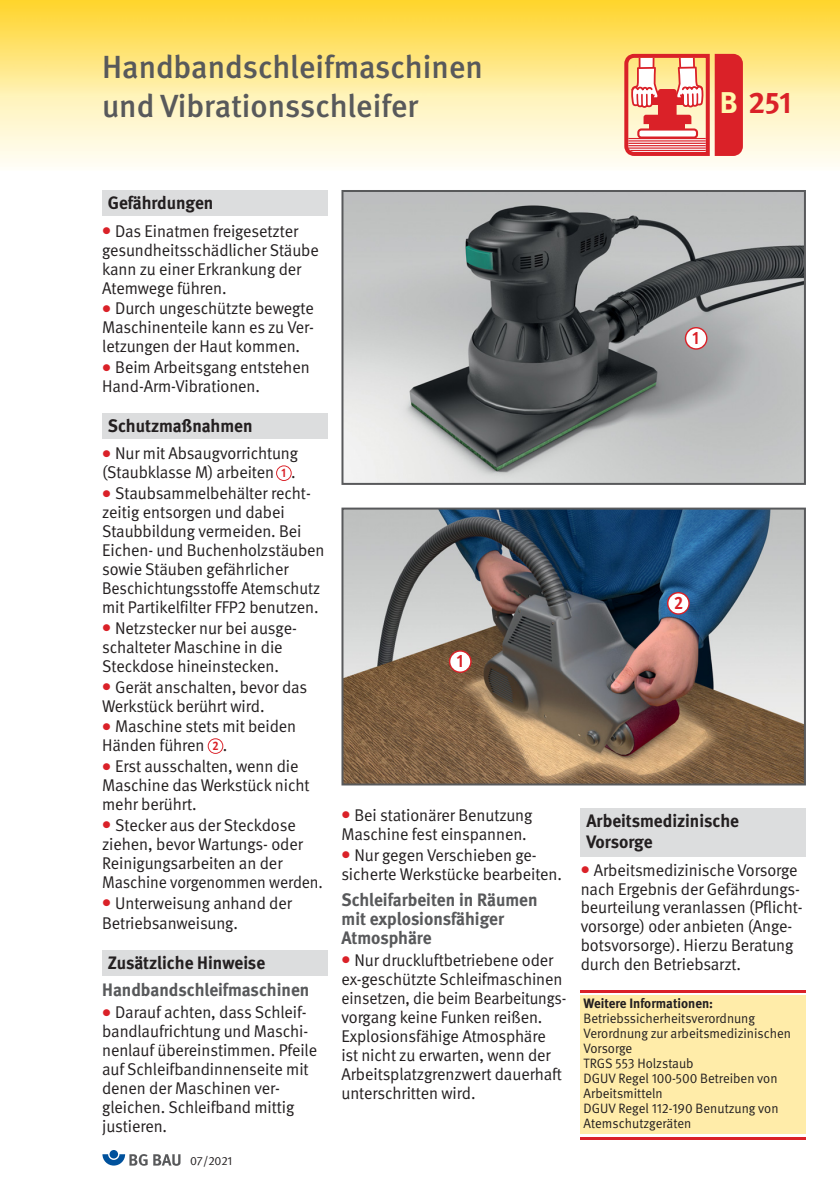
<style>
.page{position:relative;width:840px;height:1191px;background:#fff}
.page>*{position:absolute;margin:0;border:0;box-sizing:border-box;transform-origin:0 0}
.t1{font:500 32px/39px "DGUV Meta";color:#58595b}
.t2{font:700 30px "DGUV Meta";color:#da2128}
.t3{font:700 18px/19px "DGUV Meta";color:#58595b}
.t4{font:700 18px/21px "DGUV Meta";color:#231f20}
.t5{font:700 18px "DGUV Meta";color:#da2128;scale:.9 1}
.t6{font:17px/19px "DGUV Meta";letter-spacing:-.005em;color:#231f20}
.t7{font:13.6px/15px "DGUV Meta";color:#231f20}
.t8{font:700 13.6px "DGUV Meta";color:#231f20}
.t9{font:700 12.4px "DGUV Meta";color:#da2128;scale:.9 1}
.t10{font:12px "DGUV Meta";letter-spacing:-.005em;color:#231f20}
.s1{color:#fff9ae}
.s2{color:#da2128}
</style>
<div class="page">
<svg style="left:0;top:96px;width:839px;height:70px;background:#fef7d7"></svg>
<img style="left:0;top:0;width:839px;height:96px">
<svg style="left:624px;top:39px;width:80px;height:117px"></svg>
<div style="left:714px;top:54px;width:28px;height:102px;background:#da2128"></div>
<div style="left:102px;top:190px;width:225px;height:25px;background:#dcddde"></div>
<div style="left:102px;top:413px;width:225px;height:25px;background:#dcddde"></div>
<div style="left:109px;top:1150px;width:9px;height:8px;background:#00519c;border-radius:50%"></div>
<svg style="left:102px;top:1154px;width:45px;height:11px"></svg>
<svg style="left:153px;top:1154px;width:27px;height:11px"></svg>
<img style="left:344px;top:193px;width:458px;height:289px">
<div style="left:341px;top:190px;width:464px;height:295px;border:2px solid #58595b"></div>
<img style="left:344px;top:510px;width:458px;height:272px">
<div style="left:341px;top:507px;width:464px;height:278px;border:2px solid #58595b"></div>
<svg style="left:684px;top:327px;width:23px;height:23px"></svg>
<div style="left:685px;top:328px;width:20px;height:20px;background:#fff;border-radius:50%"></div>
<svg style="left:448px;top:650px;width:23px;height:23px"></svg>
<div style="left:450px;top:651px;width:20px;height:20px;background:#fff;border-radius:50%"></div>
<svg style="left:666px;top:592px;width:23px;height:22px"></svg>
<div style="left:668px;top:593px;width:20px;height:20px;background:#fff;border-radius:50%"></div>
<div style="left:580px;top:995px;width:225px;height:139px;background:#ffeca9"></div>
<hr style="left:580px;top:989px;width:225px;height:3px;background:#da2128">
<hr style="left:580px;top:1137px;width:225px;height:3px;background:#da2128">
<div style="left:580px;top:808px;width:225px;height:48px;background:#dcddde"></div>
<div style="left:102px;top:950px;width:225px;height:26px;background:#dcddde"></div>
<svg style="left:276px;top:465px;width:15px;height:16px"></svg>
<div style="left:277px;top:466px;width:13px;height:14px;background:#fff;border-radius:50%"></div>
<svg style="left:207px;top:738px;width:16px;height:16px"></svg>
<div style="left:208px;top:739px;width:14px;height:14px;background:#fff;border-radius:50%"></div>
<h1 class="t1" style="left:102px;top:47px;width:382px">Handbandschleifmaschinen und Vibrationsschleifer</h1>
<h2 class="t2" style="left:719px;top:91px;width:73px"><span class="s1">B</span> 251</h2>
<p class="t4" style="left:108px;top:194px;width:107px">Gefährdungen</p>
<p class="t6" style="left:102px;top:223px;width:218px"><span class="s2">●</span> Das Einatmen freigesetzter gesundheitsschädlicher Stäube kann zu einer Erkrankung der<br>Atemwege führen.</p>
<p class="t6" style="left:102px;top:300px;width:213px;text-align:justify"><span class="s2">●</span> Durch ungeschützte bewegte Maschinen teile kann es zu Ver&shy;letzungen der Haut kommen.</p>
<p class="t6" style="left:102px;top:359px;width:209px"><span class="s2">●</span> Beim Arbeitsgang entstehen<br>Hand-Arm-Vibrationen.</p>
<p class="t4" style="left:108px;top:416px;width:146px">Schutzmaßnahmen</p>
<p class="t6" style="left:102px;top:445px;width:197px"><span class="s2">●</span> Nur mit Absaugvorrichtung (Staubklasse M) arbeiten .</p>
<p class="t6" style="left:102px;top:485px;width:224px"><span class="s2">●</span> Staubsammelbehälter recht&shy;zeitig entsorgen und dabei<br>Staubbildung vermeiden. Bei<br>Eichen- und Buchenholzstäuben sowie Stäuben gefährlicher<br>Beschichtungsstoffe Atemschutz mit Partikelfilter FFP2 benutzen.</p>
<p class="t6" style="left:102px;top:620px;width:196px"><span class="s2">●</span> Netzstecker nur bei ausge&shy;schalteter Maschine in die<br>Steck dose hineinstecken.</p>
<p class="t6" style="left:102px;top:678px;width:206px"><span class="s2">●</span> Gerät anschalten, bevor das<br>Werkstück berührt wird.</p>
<p class="t6" style="left:102px;top:718px;width:195px"><span class="s2">●</span> Maschine stets mit beiden<br>Händen führen .</p>
<p class="t6" style="left:102px;top:758px;width:209px"><span class="s2">●</span> Erst ausschalten, wenn die<br>Maschine das Werkstück nicht mehr berührt.</p>
<p class="t6" style="left:102px;top:816px;width:222px"><span class="s2">●</span> Stecker aus der Steckdose ziehen, bevor Wartungs- oder<br>Reinigungsarbeiten an der<br>Maschine vorgenommen werden.</p>
<p class="t6" style="left:102px;top:893px;width:191px;line-height:20.8px"><span class="s2">●</span> Unterweisung anhand der<br>Betriebsanweisung.</p>
<p class="t4" style="left:108px;top:953px;width:159px">Zusätzliche Hinweise</p>
<p class="t3" style="left:102px;top:982px;width:209px">Handbandschleifmaschinen</p>
<p class="t6" style="left:102px;top:1004px;width:216px"><span class="s2">●</span> Darauf achten, dass Schleif&shy;bandlaufrichtung und Maschi&shy;nenlauf übereinstimmen. Pfeile auf Schleifbandinnenseite mit denen der Maschinen ver - gleichen. Schleifband mittig justieren.</p>
<p class="t9" style="left:281px;top:468px;width:7px">1</p>
<p class="t9" style="left:212px;top:741px;width:8px">2</p>
<p class="t10" style="left:190px;top:1156px;width:44px">07/2021</p>
<p class="t5" style="left:692px;top:331px;width:9px">1</p>
<p class="t5" style="left:456px;top:654px;width:9px">1</p>
<p class="t5" style="left:673px;top:596px;width:12px">2</p>
<p class="t6" style="left:341px;top:807px;width:192px"><span class="s2">●</span> Bei stationärer Benutzung<br>Maschine fest einspannen.</p>
<p class="t6" style="left:341px;top:846px;width:222px"><span class="s2">●</span> Nur gegen Verschieben ge - sicherte Werkstücke bearbeiten.</p>
<p class="t3" style="left:341px;top:891px;width:197px">Schleifarbeiten in Räumen mit explosionsfähiger<br>Atmosphäre</p>
<p class="t6" style="left:341px;top:951px;width:226px"><span class="s2">●</span> Nur druckluftbetriebene oder ex-geschützte Schleifmaschinen einsetzen, die beim Bearbeitungs - vorgang keine Funken reißen.<br>Explosionsfähige Atmos phäre ist nicht zu erwarten, wenn der<br>Arbeitsplatzgrenzwert dauerhaft unterschritten wird.</p>
<p class="t4" style="left:586px;top:812px;width:154px">Arbeitsmedizinische<br>Vorsorge</p>
<p class="t6" style="left:580px;top:861px;width:223px"><span class="s2">●</span> Arbeitsmedizinische Vorsorge nach Ergebnis der Gefährdungs&shy;beurteilung veranlassen (Pflicht - vorsorge) oder anbieten (Ange&shy;botsvorsorge). Hierzu Beratung durch den Betriebsarzt.</p>
<p class="t8" style="left:583px;top:998px;width:131px">Weitere Informationen:</p>
<p class="t7" style="left:583px;top:1012px;width:209px">Betriebssicherheitsverordnung<br>Verordnung zur arbeitsmedizinischen<br>Vorsorge<br>TRGS 553 Holzstaub<br>DGUV Regel 100-500 Betreiben von<br>Arbeitsmitteln<br>DGUV Regel 112-190 Benutzung von<br>Atemschutzgeräten</p>
</div>
